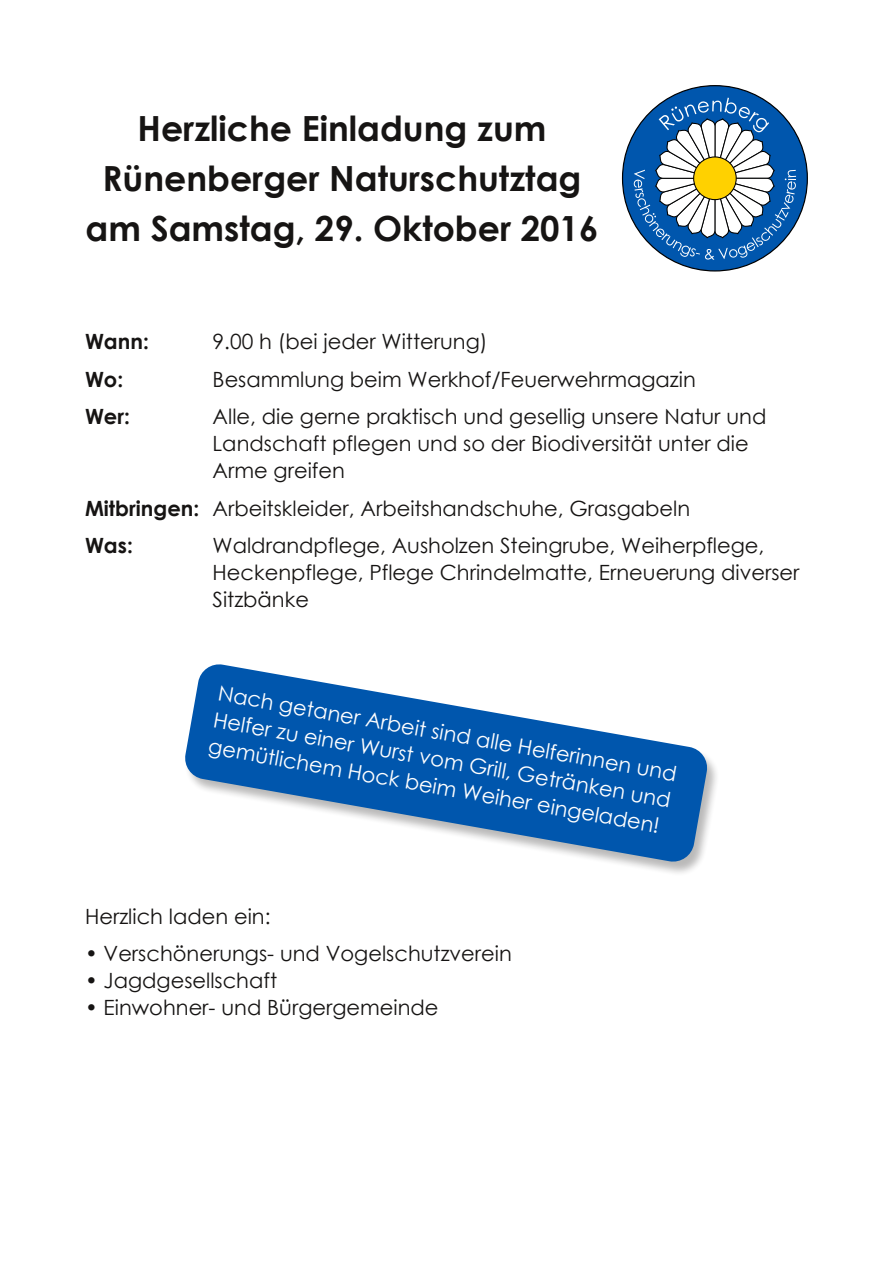
<style>
.page{position:relative;width:893px;height:1263px;background:#fff}
.page>*{position:absolute;margin:0;border:0;box-sizing:border-box;transform-origin:0 0}
.t1{font:700 34.65px/49.9px "Century Gothic";color:#161413;text-align:center}
.t2{font:21px/27px "Century Gothic";color:#161413}
.t3{font:21px/27px "Century Gothic";color:#fff;text-align:justify}
.t4{font:700 21px "Century Gothic";color:#161413}
.s1{font-weight:700}
</style>
<div class="page">
<div style="left:622px;top:86px;width:185px;height:185px;background:#0056ad;border-radius:50%"></div>
<svg style="left:634px;top:98px;width:162px;height:162px"></svg>
<img style="left:631px;top:760px;width:86px;height:113px">
<svg style="left:185px;top:664px;width:525px;height:201px;fill:#0056ad"></svg>
<h1 class="t1" style="left:86px;top:102px;width:514px">Herzliche Einladung zum<br>Rünenberger Naturschutztag am Samstag, 29. Oktober 2016</h1>
<p class="t4" style="left:85px;top:328px;width:65px">Wann:</p>
<p class="t2" style="left:213px;top:327px;width:276px">9.00 h (bei jeder Witterung)</p>
<p class="t4" style="left:85px;top:365px;width:40px">Wo:</p>
<p class="t2" style="left:213px;top:365px;width:485px">Besammlung beim Werkhof/Feuerwehrmagazin</p>
<p class="t4" style="left:85px;top:403px;width:46px">Wer:</p>
<p class="t2" style="left:213px;top:402px;width:555px">Alle, die gerne praktisch und gesellig unsere Natur und<br>Landschaft pflegen und so der Biodiversität unter die<br>Arme greifen</p>
<p class="t2" style="left:85px;top:488px;width:607px;line-height:37.5px"><span class="s1">Mitbringen:</span> Arbeitskleider, Arbeitshandschuhe, Grasgabeln<br><span class="s1">Was:</span></p>
<p class="t2" style="left:213px;top:531px;width:588px">Waldrandpflege, Ausholzen Steingrube, Weiherpflege,<br>Heckenpflege, Pflege Chrindelmatte, Erneuerung diverser<br>Sitzbänke</p>
<p class="t3" style="left:221px;top:679px;width:467px;rotate:10deg">Nach getaner Arbeit sind alle Helferinnen und Helfer zu einer Wurst vom Grill, Getränken und gemütlichem Hock beim Weiher eingeladen!</p>
<p class="t2" style="left:85px;top:902px;width:187px">Herzlich laden ein:</p>
<p class="t2" style="left:85px;top:939px;width:428px">• Verschönerungs- und Vogelschutzverein</p>
<p class="t2" style="left:85px;top:966px;width:194px">• Jagdgesellschaft</p>
<p class="t2" style="left:85px;top:993px;width:355px">• Einwohner- und Bürgergemeinde</p>
</div>
